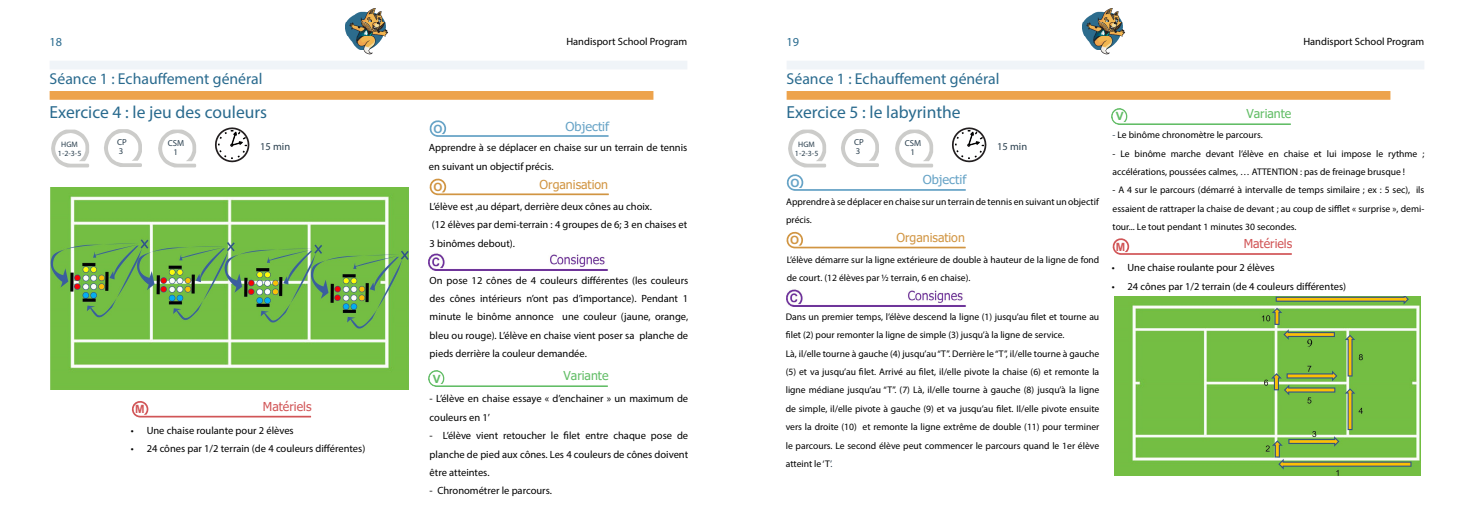
<style>
.page{position:relative;width:1474px;height:521px;background:#fff}
.page>*{position:absolute;margin:0;border:0;box-sizing:border-box;transform-origin:0 0}
.t1{font:17.5px "Myriad Pro";color:#296a8e}
.t2{font:15.75px "Myriad Pro";color:#296a8e}
.t3{font:12.34px "Tahoma";color:#d19542}
.t4{font:12.34px "Tahoma";color:#d15557}
.t5{font:12.34px "Tahoma";color:#66a3c6;scale:1.04 1}
.t6{font:12.34px "Tahoma";color:#62bd66}
.t7{font:12.25px "Myriad Pro";color:#296a8e}
.t8{font:700 11.38px "Arial";color:#66a3c6}
.t9{font:700 11.38px "Arial";color:#d19542}
.t10{font:700 11.38px "Arial";color:#d15557}
.t11{font:700 11.38px "Arial";color:#62bd66;scale:1.04 1}
.t12{font:10.5px/18.4px "Myriad Pro";color:#000}
.t13{font:10.5px "Myriad Pro";color:#293e4d}
.t14{font:9.62px/18.4px "Myriad Pro";color:#000}
.t15{font:8.75px/9.1px "Myriad Pro";color:#293e4d}
.t16{font:7.88px/8.9px "Myriad Pro";color:#293e4d;text-align:center}
.s1{color:#293e4d}
</style>
<div class="page">
<img style="left:346px;top:8px;width:42px;height:47px">
<img style="left:1082px;top:8px;width:43px;height:47px">
<div style="left:50px;top:61px;width:637px;height:8px;background:#f0f4f8"></div>
<div style="left:786px;top:61px;width:638px;height:8px;background:#f0f4f8"></div>
<svg style="left:51px;top:130px;width:38px;height:37px"></svg>
<img style="left:50px;top:187px;width:358px;height:203px">
<svg style="left:429px;top:120px;width:179px;height:17px"></svg>
<svg style="left:429px;top:179px;width:180px;height:16px"></svg>
<svg style="left:132px;top:401px;width:179px;height:16px"></svg>
<div style="left:50px;top:91px;width:603px;height:9px;background:#eda34c"></div>
<svg style="left:215px;top:127px;width:35px;height:36px"></svg>
<svg style="left:158px;top:130px;width:38px;height:37px"></svg>
<svg style="left:104px;top:129px;width:38px;height:38px"></svg>
<img style="left:429px;top:253px;width:179px;height:18px">
<img style="left:429px;top:370px;width:179px;height:17px">
<svg style="left:788px;top:130px;width:38px;height:37px"></svg>
<img style="left:1114px;top:296px;width:306px;height:179px">
<svg style="left:786px;top:174px;width:179px;height:17px"></svg>
<svg style="left:786px;top:232px;width:179px;height:16px"></svg>
<svg style="left:1112px;top:238px;width:179px;height:17px"></svg>
<div style="left:786px;top:91px;width:604px;height:9px;background:#eda34c"></div>
<svg style="left:952px;top:127px;width:35px;height:36px"></svg>
<svg style="left:895px;top:130px;width:38px;height:37px"></svg>
<svg style="left:841px;top:129px;width:38px;height:38px"></svg>
<img style="left:786px;top:289px;width:180px;height:18px">
<img style="left:1111px;top:108px;width:179px;height:17px">
<p class="t7" style="left:50px;top:35px;width:14px">18</p>
<p class="t12" style="left:566px;top:32px;width:122px">Handisport School Program</p>
<p class="t7" style="left:786px;top:35px;width:14px">19</p>
<p class="t12" style="left:1303px;top:32px;width:122px">Handisport School Program</p>
<h2 class="t2" style="left:50px;top:69px;width:214px">Séance 1 : Echauffement général</h2>
<h1 class="t1" style="left:50px;top:101px;width:219px">Exercice 4 : le jeu des couleurs</h1>
<p class="t13" style="left:260px;top:140px;width:32px">15 min</p>
<p class="t15" style="left:117px;top:138px;width:11px">CP<br>3</p>
<p class="t15" style="left:168px;top:138px;width:18px;text-align:center">CSM<br>1</p>
<p class="t16" style="left:58px;top:139px;width:25px">HGM<br>1-2-3-5</p>
<p class="t10" style="left:135px;top:401px;width:11px">M</p>
<p class="t4" style="left:263px;top:398px;width:50px">Matériels</p>
<p class="t12" style="left:131px;top:421px;width:164px">• Une chaise roulante pour 2 élèves</p>
<p class="t12" style="left:131px;top:439px;width:236px">• 24 cônes par 1/2 terrain (de 4 couleurs différentes)</p>
<p class="t8" style="left:433px;top:121px;width:11px">O</p>
<p class="t5" style="left:565px;top:118px;width:44px">Objectif</p>
<p class="t12" style="left:429px;top:139px;width:260px">Apprendre à se déplacer en chaise sur un terrain de tennis en suivant un objectif précis.</p>
<p class="t9" style="left:433px;top:179px;width:11px">O</p>
<p class="t3" style="left:539px;top:176px;width:70px">Organisation</p>
<p class="t12" style="left:429px;top:197px;width:259px">L’élève est ,au départ, derrière deux cônes au choix.<br>(12 élèves par demi-terrain : 4 groupes de 6; 3 en chaises et<br>3 binômes debout).</p>
<p class="t12" style="left:429px;top:271px;width:260px;text-align:justify">On pose 12 cônes de 4 couleurs différentes (les couleurs des cônes intérieurs n’ont pas d’importance). Pendant 1 minute le binôme annonce une couleur (jaune, orange, bleu ou rouge). L’élève en chaise vient poser sa planche de pieds derrière la couleur demandée.</p>
<p class="t12" style="left:429px;top:389px;width:260px">- L’élève en chaise essaye « d’enchainer » un maximum de couleurs en 1’</p>
<p class="t12" style="left:429px;top:426px;width:260px;text-align:justify">- L’élève vient retoucher le filet entre chaque pose de planche de pied aux cônes. Les 4 couleurs de cônes doivent être atteintes.</p>
<p class="t12" style="left:429px;top:481px;width:124px">- Chronométrer le parcours.</p>
<p class="t11" style="left:433px;top:370px;width:9px">V</p>
<p class="t6" style="left:563px;top:368px;width:46px">Variante</p>
<h2 class="t2" style="left:786px;top:69px;width:214px">Séance 1 : Echauffement général</h2>
<h1 class="t1" style="left:786px;top:101px;width:175px">Exercice 5 : le labyrinthe</h1>
<p class="t13" style="left:997px;top:140px;width:32px">15 min</p>
<p class="t15" style="left:854px;top:138px;width:11px">CP<br>3</p>
<p class="t15" style="left:904px;top:138px;width:18px;text-align:center">CSM<br>1</p>
<p class="t16" style="left:795px;top:139px;width:25px">HGM<br>1-2-3-5</p>
<p class="t8" style="left:790px;top:175px;width:11px">O</p>
<p class="t5" style="left:922px;top:172px;width:44px">Objectif</p>
<p class="t14" style="left:786px;top:192px;width:314px">Apprendre à se déplacer en chaise sur un terrain de tennis en suivant un objectif précis.</p>
<p class="t9" style="left:790px;top:232px;width:11px">O</p>
<p class="t3" style="left:896px;top:229px;width:70px">Organisation</p>
<p class="t14" style="left:786px;top:250px;width:314px">L’élève démarre sur la ligne extérieure de double à hauteur de la ligne de fond de court. (12 élèves par ½ terrain, 6 en chaise).</p>
<p class="t14" style="left:785px;top:307px;width:315px">Dans un premier temps, l’élève descend la ligne (1) jusqu’au filet et tourne au filet (2) pour remonter la ligne de simple (3) jusqu’à la ligne de service.<br>Là, il/elle tourne à gauche (4) jusqu’au “T”. Derrière le “T”, il/elle tourne à gauche (5) et va jusqu’au filet. Arrivé au filet, il/elle pivote la chaise (6) et remonte la ligne médiane jusqu’au “T”. (7) Là, il/elle tourne à gauche (8) jusqu’à la ligne de simple, il/elle pivote à gauche (9) et va jusqu’au filet. Il/elle pivote ensuite vers la droite (10) et remonte la ligne extrême de double (11) pour terminer le parcours. Le second élève peut commencer le parcours quand le 1er élève atteint le ‘T<span class="s1">’.</span></p>
<p class="t11" style="left:1115px;top:108px;width:9px">V</p>
<p class="t6" style="left:1246px;top:106px;width:46px">Variante</p>
<p class="t14" style="left:1112px;top:126px;width:152px"><span class="s1">-</span> Le binôme chronomètre le parcours.</p>
<p class="t14" style="left:1112px;top:144px;width:313px">- Le binôme marche devant l’élève en chaise et lui impose le rythme ; accélérations, poussées calmes, … ATTENTION : pas de freinage brusque !</p>
<p class="t14" style="left:1112px;top:181px;width:313px;text-align:justify">- A 4 sur le parcours (démarré à intervalle de temps similaire ; ex : 5 sec), ils essaient de rattraper la chaise de devant ; au coup de sifflet « surprise », demi&shy;tour... Le tout pendant 1 minutes 30 secondes.</p>
<p class="t10" style="left:1115px;top:239px;width:11px">M</p>
<p class="t4" style="left:1243px;top:236px;width:50px">Matériels</p>
<p class="t12" style="left:1111px;top:258px;width:164px">• Une chaise roulante pour 2 élèves</p>
<p class="t12" style="left:1111px;top:277px;width:236px">• 24 cônes par 1/2 terrain (de 4 couleurs différentes)</p>
</div>
